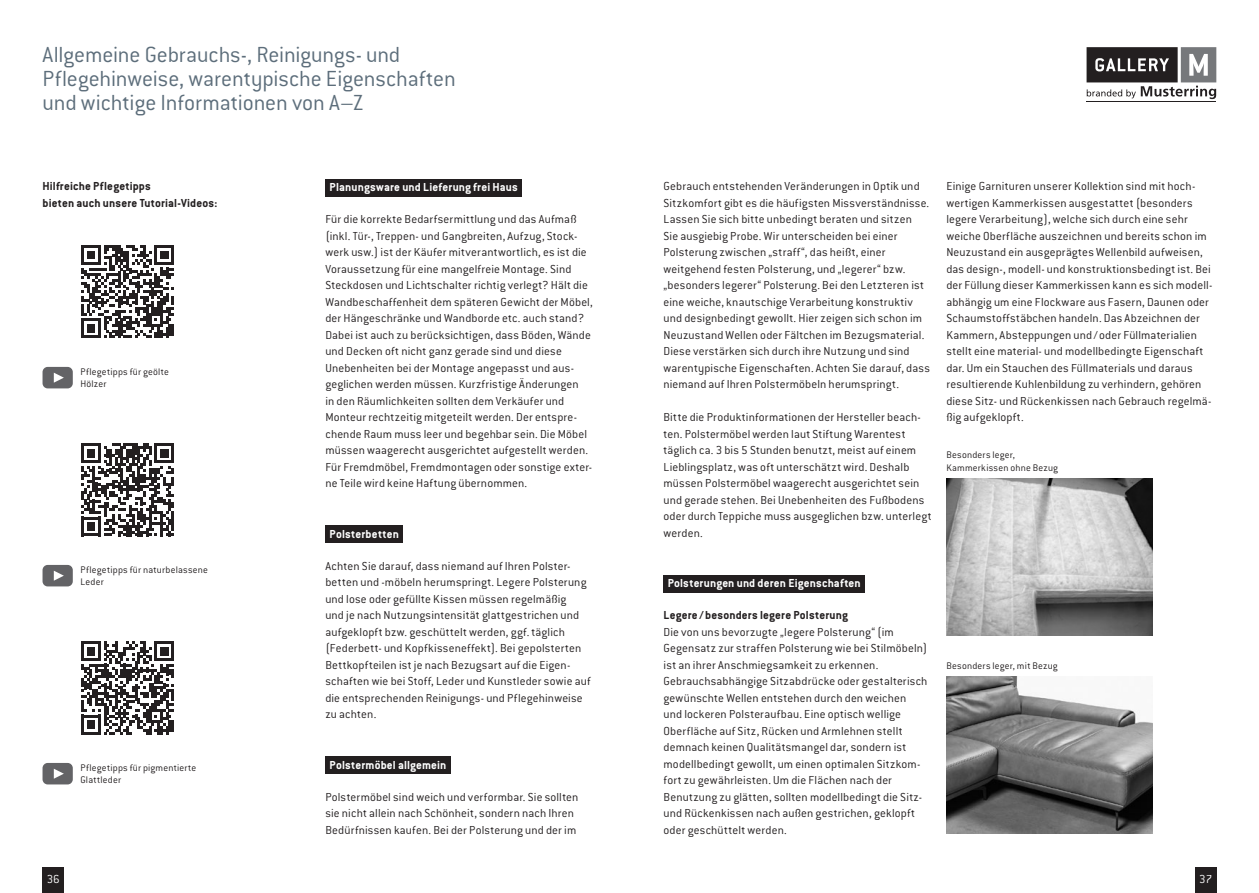
<style>
.page{position:relative;width:1259px;height:893px;background:#fff}
.page>*{position:absolute;margin:0;border:0;box-sizing:border-box;transform-origin:0 0}
.t1{font:300 24px/24px "Conduit ITC Std";letter-spacing:-.005em;color:#5d6e7b}
.t2{font:300 12.75px/16.5px "Conduit ITC Std";letter-spacing:.01em;color:#231f20}
.t3{font:700 12.75px "Conduit ITC Std";letter-spacing:.01em;color:#fff}
.t4{font:700 12.75px/16.5px "Conduit ITC Std";letter-spacing:.01em;color:#231f20}
.t5{font:300 12.75px "Conduit ITC Std";color:#fff}
.t6{font:300 10.5px/12.6px "Conduit ITC Std";letter-spacing:.02em;color:#231f20}
</style>
<div class="page">
<div style="left:43px;top:867px;width:21px;height:26px;background:#231f20"></div>
<div style="left:1195px;top:867px;width:21px;height:26px;background:#231f20"></div>
<svg style="left:1086px;top:47px;width:130px;height:52px"></svg>
<hr style="left:1086px;top:101px;width:130px;height:1px;background:#231f20">
<img style="left:946px;top:479px;width:206px;height:157px">
<img style="left:946px;top:677px;width:206px;height:157px">
<div style="left:325px;top:179px;width:197px;height:17px;background:#231f20"></div>
<div style="left:325px;top:526px;width:78px;height:17px;background:#231f20"></div>
<div style="left:325px;top:757px;width:126px;height:17px;background:#231f20"></div>
<div style="left:663px;top:575px;width:202px;height:17px;background:#231f20"></div>
<svg style="left:81px;top:245px;width:93px;height:93px"></svg>
<div style="left:43px;top:367px;width:30px;height:21px;background:#636366;border-radius:5px"></div>
<svg style="left:54px;top:373px;width:10px;height:10px"></svg>
<svg style="left:81px;top:641px;width:93px;height:93px"></svg>
<div style="left:43px;top:763px;width:30px;height:21px;background:#636366;border-radius:5px"></div>
<svg style="left:54px;top:769px;width:10px;height:10px"></svg>
<svg style="left:81px;top:443px;width:93px;height:93px"></svg>
<div style="left:43px;top:565px;width:30px;height:21px;background:#636366;border-radius:5px"></div>
<svg style="left:54px;top:571px;width:10px;height:10px"></svg>
<h1 class="t1" style="left:43px;top:42px;width:415px">Allgemeine Gebrauchs-, Reinigungs- und<br>Pflegehinweise, warentypische Eigenschaften und wichtige Informationen von A–Z</h1>
<p class="t4" style="left:43px;top:178px;width:176px">Hilfreiche Pflegetipps<br>bieten auch unsere Tutorial-Videos:</p>
<p class="t6" style="left:80px;top:365px;width:90px">Pflegetipps für geölte<br>Hölzer</p>
<p class="t6" style="left:80px;top:563px;width:129px">Pflegetipps für naturbelassene<br>Leder</p>
<p class="t6" style="left:80px;top:761px;width:117px">Pflegetipps für pigmentierte<br>Glattleder</p>
<p class="t3" style="left:330px;top:179px;width:190px">Planungsware und Lieferung frei Haus</p>
<p class="t2" style="left:325px;top:211px;width:269px">Für die korrekte Bedarfsermittlung und das Aufmaß (inkl. Tür-, Treppen- und Gangbreiten, Aufzug, Stock&shy;werk usw.) ist der Käufer mitverantwortlich, es ist die Voraussetzung für eine mangelfreie Montage. Sind Steckdosen und Lichtschalter richtig verlegt? Hält die Wandbeschaffenheit dem späteren Gewicht der Möbel, der Hängeschränke und Wandborde etc. auch stand?<br>Dabei ist auch zu berücksichtigen, dass Böden, Wände und Decken oft nicht ganz gerade sind und diese Unebenheiten bei der Montage angepasst und aus&shy;geglichen werden müssen. Kurzfristige Änderungen<br>in den Räumlichkeiten sollten dem Verkäufer und Monteur rechtzeitig mitgeteilt werden. Der entspre&shy;chende Raum muss leer und begehbar sein. Die Möbel müssen waagerecht ausgerichtet aufgestellt werden.<br>Für Fremdmöbel, Fremdmontagen oder sonstige exter&shy;ne Teile wird keine Haftung übernommen.</p>
<p class="t3" style="left:330px;top:526px;width:71px">Polsterbetten</p>
<p class="t2" style="left:325px;top:557px;width:267px">Achten Sie darauf, dass niemand auf Ihren Polster&shy;betten und -möbeln herumspringt. Legere Polsterung und lose oder gefüllte Kissen müssen regelmäßig<br>und je nach Nutzungsintensität glattgestrichen und aufgeklopft bzw. geschüttelt werden, ggf. täglich (Federbett- und Kopfkisseneffekt). Bei gepolsterten Bettkopfteilen ist je nach Bezugsart auf die Eigen&shy;schaften wie bei Stoff, Leder und Kunstleder sowie auf die entsprechenden Reinigungs- und Pflegehinweise zu achten.</p>
<p class="t3" style="left:330px;top:757px;width:118px">Polstermöbel allgemein</p>
<p class="t2" style="left:325px;top:788px;width:255px">Polstermöbel sind weich und verformbar. Sie sollten sie nicht allein nach Schönheit, sondern nach Ihren<br>Bedürfnissen kaufen. Bei der Polsterung und der im</p>
<p class="t2" style="left:663px;top:178px;width:268px">Gebrauch entstehenden Veränderungen in Optik und Sitzkomfort gibt es die häufigsten Missverständnisse.<br>Lassen Sie sich bitte unbedingt beraten und sitzen<br>Sie ausgiebig Probe. Wir unterscheiden bei einer Polsterung zwischen „straff“, das heißt, einer weitgehend festen Polsterung, und „legerer“ bzw. „besonders legerer“ Polsterung. Bei den Letzteren ist eine weiche, knautschige Verarbeitung konstruktiv und designbedingt gewollt. Hier zeigen sich schon im Neuzustand Wellen oder Fältchen im Bezugsmaterial.<br>Diese verstärken sich durch ihre Nutzung und sind warentypische Eigenschaften. Achten Sie darauf, dass niemand auf Ihren Polstermöbeln herumspringt.</p>
<p class="t2" style="left:663px;top:409px;width:270px">Bitte die Produktinformationen der Hersteller beach&shy;ten. Polstermöbel werden laut Stiftung Warentest täglich ca. 3 bis 5 Stunden benutzt, meist auf einem Lieblingsplatz, was oft unterschätzt wird. Deshalb müssen Polstermöbel waagerecht ausgerichtet sein und gerade stehen. Bei Unebenheiten des Fußbodens oder durch Teppiche muss ausgeglichen bzw. unterlegt werden.</p>
<p class="t2" style="left:946px;top:178px;width:267px">Einige Garnituren unserer Kollektion sind mit hoch&shy;wertigen Kammerkissen ausgestattet (besonders legere Verarbeitung), welche sich durch eine sehr weiche Oberfläche auszeichnen und bereits schon im Neuzustand ein ausgeprägtes Wellenbild aufweisen, das design-, modell- und konstruktionsbedingt ist. Bei der Füllung dieser Kammerkissen kann es sich modell&shy;abhängig um eine Flockware aus Fasern, Daunen oder Schaumstoffstäbchen handeln. Das Abzeichnen der Kammern, Absteppungen und / oder Füllmaterialien stellt eine material- und modellbedingte Eigenschaft dar. Um ein Stauchen des Füllmaterials und daraus resultierende Kuhlenbildung zu verhindern, gehören diese Sitz- und Rückenkissen nach Gebrauch regelmä&shy;ßig aufgeklopft.</p>
<p class="t6" style="left:946px;top:448px;width:113px">Besonders leger,<br>Kammerkissen ohne Bezug</p>
<p class="t3" style="left:668px;top:575px;width:194px">Polsterungen und deren Eigenschaften</p>
<p class="t4" style="left:663px;top:607px;width:186px">Legere / besonders legere Polsterung</p>
<p class="t2" style="left:663px;top:623px;width:265px">Die von uns bevorzugte „legere Polsterung“ (im Gegensatz zur straffen Polsterung wie bei Stilmöbeln) ist an ihrer Anschmiegsamkeit zu erkennen.<br>Gebrauchsabhängige Sitzabdrücke oder gestalterisch gewünschte Wellen entstehen durch den weichen und lockeren Polsteraufbau. Eine optisch wellige Oberfläche auf Sitz, Rücken und Armlehnen stellt demnach keinen Qualitätsmangel dar, sondern ist modellbedingt gewollt, um einen optimalen Sitzkom&shy;fort zu gewährleisten. Um die Flächen nach der Benutzung zu glätten, sollten modellbedingt die Sitz&shy;und Rückenkissen nach außen gestrichen, geklopft oder geschüttelt werden.</p>
<p class="t6" style="left:946px;top:659px;width:113px">Besonders leger, mit Bezug</p>
<p class="t5" style="left:47px;top:871px;width:15px">36</p>
<p class="t5" style="left:1199px;top:871px;width:15px">37</p>
</div>
